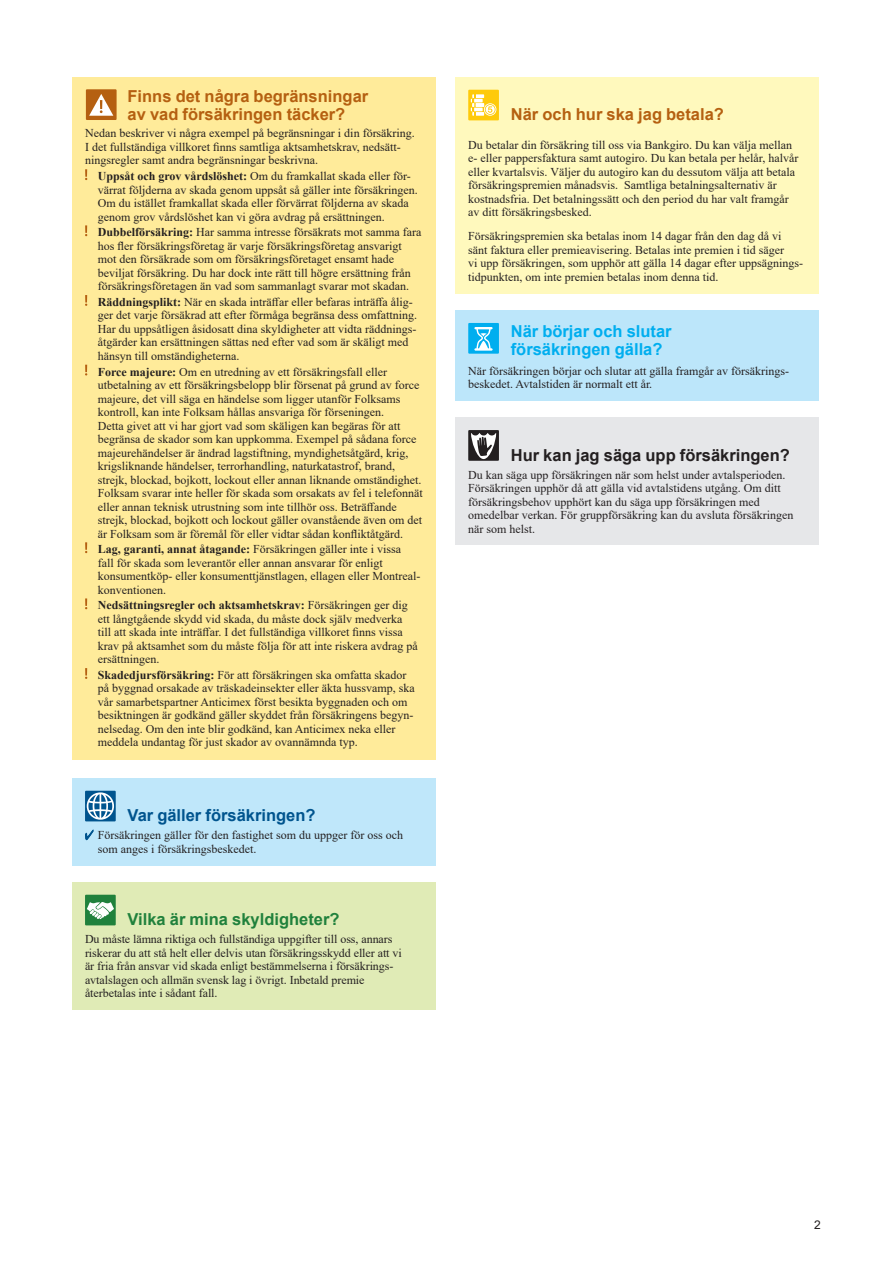
<style>
.page{position:relative;width:893px;height:1263px;background:#fff}
.page>*{position:absolute;margin:0;border:0;box-sizing:border-box;transform-origin:0 0}
._0_Rubrik_5_11pt__Arial_R2{font:700 16.5px/18px "Arial";color:#b56011}
._0_Rubrik_5_11pt__Arial_R2-2{font:700 16.5px/18px "Arial";color:#00aeef}
._0_Rubrik_5_11pt__Arial_R2-3{font:700 16.5px "Arial";color:#231f20}
._0_Rubrik_5_11pt__Arial_R2-4{font:700 16.5px "Arial";color:#20813c}
._0_Rubrik_5_11pt__Arial_R2-5{font:700 16.5px "Arial";color:#00548e}
._0_Tabell_Text_lista{font:12px/13.5px "Times New Roman";color:#231f20}
._0_Tabell_Text{font:12px/13.5px "Times New Roman";color:#231f20}
.t1{font:12px "Arial";color:#231f20}
.s1{font-weight:700}
</style>
<div class="page">
<div style="left:72px;top:77px;width:363px;height:682px;background:#ffeb9a"></div>
<svg style="left:85px;top:169px;width:2px;height:11px"></svg>
<svg style="left:85px;top:225px;width:2px;height:11px"></svg>
<svg style="left:85px;top:295px;width:2px;height:11px"></svg>
<svg style="left:85px;top:365px;width:2px;height:10px"></svg>
<svg style="left:85px;top:542px;width:2px;height:11px"></svg>
<svg style="left:85px;top:598px;width:2px;height:11px"></svg>
<svg style="left:85px;top:668px;width:2px;height:11px"></svg>
<div style="left:72px;top:778px;width:363px;height:87px;background:#bfe7fa"></div>
<div style="left:85px;top:791px;width:31px;height:30px;background:#00548e"></div>
<svg style="left:87px;top:792px;width:27px;height:28px"></svg>
<svg style="left:85px;top:829px;width:9px;height:11px"></svg>
<div style="left:72px;top:882px;width:364px;height:128px;background:#e0ebb6"></div>
<div style="left:85px;top:895px;width:31px;height:30px;background:#20813c"></div>
<svg style="left:87px;top:902px;width:27px;height:17px"></svg>
<div style="left:455px;top:77px;width:364px;height:217px;background:#fff9bd"></div>
<div style="left:468px;top:90px;width:31px;height:30px;background:#feca0a"></div>
<svg style="left:471px;top:94px;width:24px;height:22px"></svg>
<div style="left:455px;top:310px;width:364px;height:91px;background:#bce6fa"></div>
<div style="left:468px;top:323px;width:31px;height:31px;background:#00aeef"></div>
<svg style="left:474px;top:327px;width:19px;height:24px"></svg>
<div style="left:455px;top:417px;width:364px;height:128px;background:#e6e7e9"></div>
<div style="left:468px;top:430px;width:31px;height:31px;background:#231f20"></div>
<svg style="left:471px;top:433px;width:25px;height:26px"></svg>
<div style="left:86px;top:89px;width:31px;height:31px;background:#b56011"></div>
<svg style="left:89px;top:94px;width:24px;height:22px"></svg>
<p class="_0_Rubrik_5_11pt__Arial_R2" style="left:128px;top:87px;width:242px">Finns det några begränsningar av vad försäkringen täcker?</p>
<p class="_0_Tabell_Text" style="left:85px;top:126px;width:331px">Nedan beskriver vi några exempel på begränsningar i din försäkring.<br>I det fullständiga villkoret finns samtliga aktsamhetskrav, nedsätt&shy;ningsregler samt andra begränsningar beskrivna.</p>
<p class="_0_Tabell_Text_lista" style="left:98px;top:169px;width:321px"><span class="s1">Uppsåt och grov vårdslöshet:</span> Om du framkallat skada eller för&shy;värrat följderna av skada genom uppsåt så gäller inte försäkringen.<br>Om du istället framkallat skada eller förvärrat följderna av skada genom grov vårdslöshet kan vi göra avdrag på ersättningen.</p>
<p class="_0_Tabell_Text_lista" style="left:98px;top:225px;width:325px"><span class="s1">Dubbelförsäkring:</span> Har samma intresse försäkrats mot samma fara hos fler försäkringsföretag är varje försäkringsföretag ansvarigt mot den försäkrade som om försäkringsföretaget ensamt hade beviljat försäkring. Du har dock inte rätt till högre ersättning från försäkringsföretagen än vad som sammanlagt svarar mot skadan.</p>
<p class="_0_Tabell_Text_lista" style="left:98px;top:295px;width:321px"><span class="s1">Räddningsplikt:</span> När en skada inträffar eller befaras inträffa ålig&shy;ger det varje försäkrad att efter förmåga begränsa dess omfattning.<br>Har du uppsåtligen åsidosatt dina skyldigheter att vidta räddnings&shy;åtgärder kan ersättningen sättas ned efter vad som är skäligt med hänsyn till omständigheterna.</p>
<p class="_0_Tabell_Text_lista" style="left:98px;top:364px;width:326px"><span class="s1">Force majeure:</span> Om en utredning av ett försäkringsfall eller utbetalning av ett försäkringsbelopp blir försenat på grund av force majeure, det vill säga en händelse som ligger utanför Folksams kontroll, kan inte Folksam hållas ansvariga för förseningen.<br>Detta givet att vi har gjort vad som skäligen kan begäras för att begränsa de skador som kan uppkomma. Exempel på sådana force majeurehändelser är ändrad lagstiftning, myndighetsåtgärd, krig, krigsliknande händelser, terrorhandling, naturkatastrof, brand, strejk, blockad, bojkott, lockout eller annan liknande omständighet.<br>Folksam svarar inte heller för skada som orsakats av fel i telefonnät eller annan teknisk utrustning som inte tillhör oss. Beträffande strejk, blockad, bojkott och lockout gäller ovanstående även om det är Folksam som är föremål för eller vidtar sådan konfliktåtgärd.</p>
<p class="_0_Tabell_Text_lista" style="left:98px;top:542px;width:324px"><span class="s1">Lag, garanti, annat åtagande:</span> Försäkringen gäller inte i vissa<br>fall för skada som leverantör eller annan ansvarar för enligt konsumentköp- eller konsumenttjänstlagen, ellagen eller Montreal&shy;konventionen.</p>
<p class="_0_Tabell_Text_lista" style="left:98px;top:598px;width:321px"><span class="s1">Nedsättningsregler och aktsamhetskrav:</span> Försäkringen ger dig ett långtgående skydd vid skada, du måste dock själv medverka till att skada inte inträffar. I det fullständiga villkoret finns vissa krav på aktsamhet som du måste följa för att inte riskera avdrag på ersättningen.</p>
<p class="_0_Tabell_Text_lista" style="left:98px;top:668px;width:318px"><span class="s1">Skadedjursförsäkring:</span> För att försäkringen ska omfatta skador på byggnad orsakade av träskadeinsekter eller äkta hussvamp, ska vår samarbetspartner Anticimex först besikta byggnaden och om besiktningen är godkänd gäller skyddet från försäkringens begyn&shy;nelsedag. Om den inte blir godkänd, kan Anticimex neka eller meddela undantag för just skador av ovannämnda typ.</p>
<p class="_0_Rubrik_5_11pt__Arial_R2-5" style="left:128px;top:804px;width:189px">Var gäller försäkringen?</p>
<p class="_0_Tabell_Text" style="left:98px;top:828px;width:307px">Försäkringen gäller för den fastighet som du uppger för oss och som anges i försäkringsbeskedet.</p>
<p class="_0_Rubrik_5_11pt__Arial_R2-4" style="left:128px;top:908px;width:213px">Vilka är mina skyldigheter?</p>
<p class="_0_Tabell_Text" style="left:85px;top:932px;width:318px">Du måste lämna riktiga och fullständiga uppgifter till oss, annars riskerar du att stå helt eller delvis utan försäkringsskydd eller att vi är fria från ansvar vid skada enligt bestämmelserna i försäkrings&shy;avtalslagen och allmän svensk lag i övrigt. Inbetald premie återbetalas inte i sådant fall.</p>
<p class="_0_Rubrik_5_11pt__Arial_R2" style="left:511px;top:106px;width:215px">När och hur ska jag betala?</p>
<p class="_0_Tabell_Text" style="left:468px;top:138px;width:332px">Du betalar din försäkring till oss via Bankgiro. Du kan välja mellan e- eller pappersfaktura samt autogiro. Du kan betala per helår, halvår eller kvartalsvis. Väljer du autogiro kan du dessutom välja att betala försäkringspremien månadsvis. Samtliga betalningsalternativ är kostnadsfria. Det betalningssätt och den period du har valt framgår av ditt försäkringsbesked.</p>
<p class="_0_Tabell_Text" style="left:468px;top:229px;width:336px">Försäkringspremien ska betalas inom 14 dagar från den dag då vi sänt faktura eller premieavisering. Betalas inte premien i tid säger<br>vi upp försäkringen, som upphör att gälla 14 dagar efter uppsägnings&shy;tidpunkten, om inte premien betalas inom denna tid.</p>
<p class="_0_Rubrik_5_11pt__Arial_R2-2" style="left:511px;top:322px;width:162px">När börjar och slutar försäkringen gälla?</p>
<p class="_0_Tabell_Text_lista" style="left:468px;top:363px;width:322px">När försäkringen börjar och slutar att gälla framgår av försäkrings&shy;beskedet. Avtalstiden är normalt ett år.</p>
<p class="_0_Rubrik_5_11pt__Arial_R2-3" style="left:511px;top:443px;width:281px">Hur kan jag säga upp försäkringen?</p>
<p class="_0_Tabell_Text_lista" style="left:468px;top:467px;width:327px">Du kan säga upp försäkringen när som helst under avtalsperioden.<br>Försäkringen upphör då att gälla vid avtalstidens utgång. Om ditt försäkringsbehov upphört kan du säga upp försäkringen med omedelbar verkan. För gruppförsäkring kan du avsluta försäkringen när som helst.</p>
<p class="t1" style="left:814px;top:1216px;width:8px">2</p>
</div>
